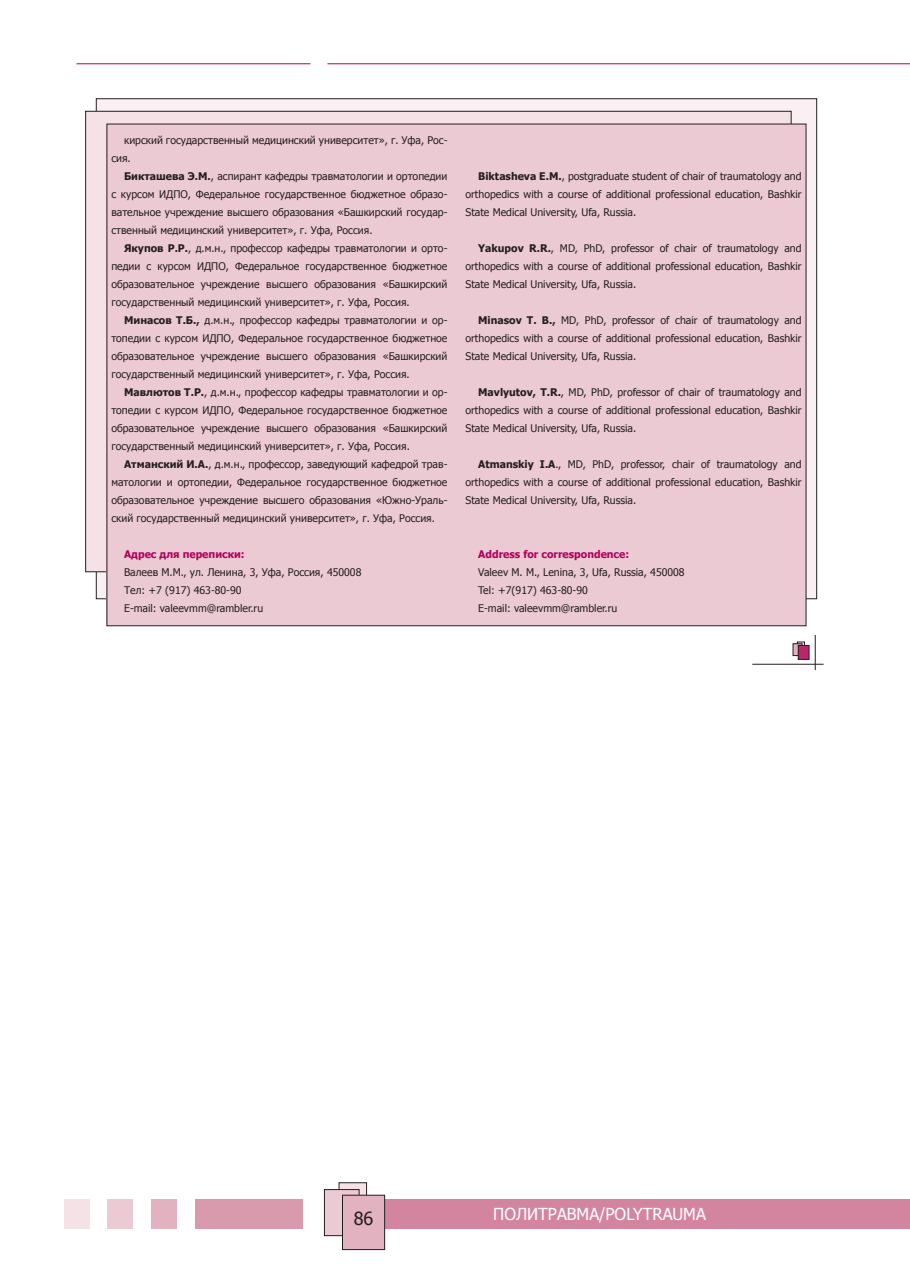
<style>
.page{position:relative;width:910px;height:1280px;background:#fff}
.page>*{position:absolute;margin:0;border:0;box-sizing:border-box;transform-origin:0 0}
.t1{font:18px "Tahoma";color:#231f20}
.t2{font:16.5px "Tahoma";color:#fff}
.t3{font:10.5px/18px "Tahoma";color:#231f20;text-align:justify}
.t4{font:700 10.5px "Tahoma";color:#b1015c}
.s1{font-weight:700}
</style>
<div class="page">
<div style="left:196px;top:1198px;width:107px;height:30px;background:#da9aae"></div>
<div style="left:151px;top:1198px;width:25px;height:30px;background:#e3b2c1"></div>
<div style="left:107px;top:1198px;width:26px;height:30px;background:#eccad4"></div>
<div style="left:64px;top:1198px;width:25px;height:30px;background:#f5e2e7"></div>
<div style="left:353px;top:1198px;width:557px;height:30px;background:#d3859f"></div>
<div style="left:339px;top:1183px;width:28px;height:36px;background:#f5e2e7"></div>
<div style="left:339px;top:1182px;width:28px;height:37px;border:1px solid #231f20"></div>
<div style="left:324px;top:1189px;width:35px;height:47px;background:#eccad4"></div>
<div style="left:324px;top:1189px;width:35px;height:47px;border:1px solid #231f20"></div>
<div style="left:342px;top:1195px;width:43px;height:54px;background:#e3b2c1"></div>
<div style="left:342px;top:1195px;width:43px;height:55px;border:1px solid #231f20"></div>
<hr style="left:327px;top:63px;width:583px;height:1px;background:#b1015c">
<hr style="left:77px;top:63px;width:233px;height:1px;background:#b1015c">
<div style="left:96px;top:99px;width:721px;height:500px;background:#faf0f3"></div>
<div style="left:86px;top:111px;width:705px;height:461px;background:#f5e2e7"></div>
<div style="left:107px;top:124px;width:699px;height:502px;background:#eccad4"></div>
<div style="left:797px;top:642px;width:7px;height:9px;border:1px solid #231f20"></div>
<svg style="left:795px;top:646px;width:3px;height:8px"></svg>
<div style="left:793px;top:644px;width:9px;height:12px;border:1px solid #231f20"></div>
<div style="left:798px;top:645px;width:11px;height:14px;background:#b82768"></div>
<div style="left:798px;top:645px;width:11px;height:14px;border:1px solid #231f20"></div>
<hr style="left:752px;top:664px;width:72px;height:1px;background:#231f20">
<hr style="left:815px;top:635px;width:1px;height:35px;background:#231f20">
<p class="t3" style="left:111px;top:131px;width:338px;text-indent:13px">кирский государственный медицинский университет», г. Уфа, Рос&shy;сия.</p>
<p class="t3" style="left:111px;top:167px;width:338px;text-indent:13px"><span class="s1">Бикташева Э.М.</span>, аспирант кафедры травматологии и ортопедии с курсом ИДПО, Федеральное государственное бюджетное образо&shy;вательное учреждение высшего образования «Башкирский государ&shy;ственный медицинский университет», г. Уфа, Россия.</p>
<p class="t3" style="left:111px;top:239px;width:338px;text-indent:13px"><span class="s1">Якупов Р.Р.</span>, д.м.н., профессор кафедры травматологии и орто&shy;педии с курсом ИДПО, Федеральное государственное бюджетное образовательное учреждение высшего образования «Башкирский государственный медицинский университет», г. Уфа, Россия.</p>
<p class="t3" style="left:111px;top:311px;width:338px;text-indent:13px"><span class="s1">Минасов Т.Б.,</span> д.м.н., профессор кафедры травматологии и ор&shy;топедии с курсом ИДПО, Федеральное государственное бюджетное образовательное учреждение высшего образования «Башкирский государственный медицинский университет», г. Уфа, Россия.</p>
<p class="t3" style="left:111px;top:383px;width:338px;text-indent:13px"><span class="s1">Мавлютов Т.Р.</span>, д.м.н., профессор кафедры травматологии и ор&shy;топедии с курсом ИДПО, Федеральное государственное бюджетное образовательное учреждение высшего образования «Башкирский государственный медицинский университет», г. Уфа, Россия.</p>
<p class="t3" style="left:111px;top:455px;width:338px;text-indent:13px"><span class="s1">Атманский И.А.</span>, д.м.н., профессор, заведующий кафедрой трав&shy;матологии и ортопедии, Федеральное государственное бюджетное образовательное учреждение высшего образования «Южно-Ураль&shy;ский государственный медицинский университет», г. Уфа, Россия.</p>
<p class="t4" style="left:124px;top:547px;width:122px">Адрес для переписки:</p>
<p class="t3" style="left:124px;top:563px;width:239px;text-align:left">Валеев М.М., ул. Ленина, 3, Уфа, Россия, 450008<br>Тел: +7 (917) 463-80-90<br>E-mail: valeevmm@rambler.ru</p>
<p class="t3" style="left:465px;top:167px;width:338px;text-indent:13px"><span class="s1">Biktasheva E.M.</span>, postgraduate student of chair of traumatology and orthopedics with a course of additional professional education, Bashkir State Medical University, Ufa, Russia.</p>
<p class="t3" style="left:465px;top:239px;width:338px;text-indent:13px"><span class="s1">Yakupov R.R.</span>, MD, PhD, professor of chair of traumatology and orthopedics with a course of additional professional education, Bashkir State Medical University, Ufa, Russia.</p>
<p class="t3" style="left:465px;top:311px;width:338px;text-indent:13px"><span class="s1">Minasov T. B.,</span> MD, PhD, professor of chair of traumatology and orthopedics with a course of additional professional education, Bashkir State Medical University, Ufa, Russia.</p>
<p class="t3" style="left:465px;top:383px;width:338px;text-indent:13px"><span class="s1">Mavlyutov, T.R.</span>, MD, PhD, professor of chair of traumatology and orthopedics with a course of additional professional education, Bashkir State Medical University, Ufa, Russia.</p>
<p class="t3" style="left:465px;top:455px;width:338px;text-indent:13px"><span class="s1">Atmanskiy I.A</span>., MD, PhD, professor, chair of traumatology and orthopedics with a course of additional professional education, Bashkir State Medical University, Ufa, Russia.</p>
<p class="t4" style="left:478px;top:547px;width:152px">Address for correspondence:</p>
<p class="t3" style="left:478px;top:563px;width:208px;text-align:left">Valeev M. M., Lenina, 3, Ufa, Russia, 450008<br>Tel: +7(917) 463-80-90<br>E-mail: valeevmm@rambler.ru</p>
<h1 class="t1" style="left:354px;top:1206px;width:21px">86</h1>
<h2 class="t2" style="left:493px;top:1203px;width:214px">ПОЛИТРАВМА/POLYTRAUMA</h2>
</div>
